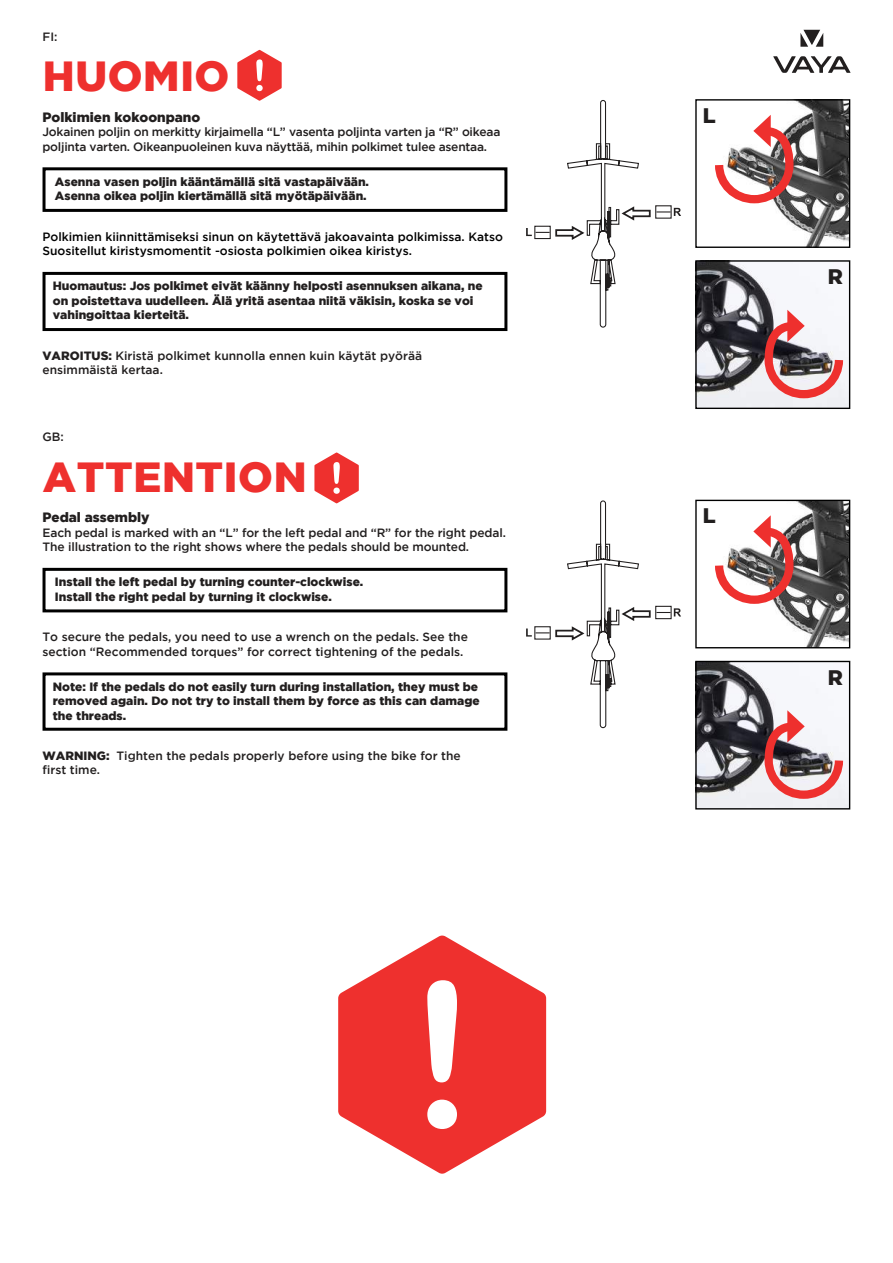
<style>
.page{position:relative;width:893px;height:1263px;background:#fff}
.page>*{position:absolute;margin:0;border:0;box-sizing:border-box;transform-origin:0 0}
.t1{font:900 42px "Gotham";letter-spacing:.015em;color:#ee302e}
.t2{font:900 21px "Gotham";color:#221f1f}
.t3{font:900 13.5px "Gotham";color:#221f1f}
.t4{font:500 12px/14.4px "Gotham";letter-spacing:-.01em;color:#221f1f}
.t5{font:900 12px/14.4px "Gotham";color:#221f1f}
.t6{font:500 12px/14.4px "Gotham";color:#000}
.s1{font-weight:900}
</style>
<div class="page">
<svg style="left:773px;top:56px;width:77px;height:17px"></svg>
<svg style="left:800px;top:30px;width:23px;height:17px"></svg>
<svg style="left:237px;top:50px;width:45px;height:51px"></svg>
<div style="left:43px;top:167px;width:464px;height:45px;border:3px solid #000"></div>
<div style="left:43px;top:272px;width:464px;height:59px;border:3px solid #000"></div>
<svg style="left:526px;top:100px;width:155px;height:228px"></svg>
<img style="left:777px;top:101px;width:71px;height:145px">
<div style="left:695px;top:99px;width:155px;height:149px;border:1px solid #000"></div>
<svg style="left:715px;top:115px;width:83px;height:92px"></svg>
<img style="left:697px;top:262px;width:151px;height:145px">
<div style="left:695px;top:260px;width:155px;height:149px;border:1px solid #000"></div>
<svg style="left:760px;top:310px;width:87px;height:92px"></svg>
<svg style="left:314px;top:452px;width:45px;height:51px"></svg>
<div style="left:43px;top:568px;width:464px;height:44px;border:3px solid #000"></div>
<div style="left:43px;top:672px;width:464px;height:59px;border:3px solid #000"></div>
<svg style="left:526px;top:500px;width:155px;height:229px"></svg>
<img style="left:778px;top:502px;width:70px;height:144px">
<div style="left:695px;top:500px;width:155px;height:148px;border:1px solid #000"></div>
<svg style="left:715px;top:515px;width:83px;height:93px"></svg>
<img style="left:697px;top:663px;width:151px;height:144px">
<div style="left:695px;top:661px;width:155px;height:148px;border:1px solid #000"></div>
<svg style="left:760px;top:710px;width:87px;height:93px"></svg>
<svg style="left:338px;top:935px;width:208px;height:239px;fill:#ee302e"></svg>
<svg style="left:427px;top:980px;width:30px;height:149px"></svg>
<p class="t4" style="left:43px;top:30px;width:17px">FI:</p>
<h1 class="t1" style="left:43px;top:54px;width:188px">HUOMIO</h1>
<p class="t3" style="left:43px;top:110px;width:159px">Polkimien kokoonpano</p>
<p class="t4" style="left:43px;top:125px;width:459px">Jokainen poljin on merkitty kirjaimella “L” vasenta poljinta varten ja “R” oikeaa poljinta varten. Oikeanpuoleinen kuva näyttää, mihin polkimet tulee asentaa.</p>
<p class="t5" style="left:55px;top:174px;width:316px">Asenna vasen poljin kääntämällä sitä vastapäivään.<br>Asenna oikea poljin kiertämällä sitä myötäpäivään.</p>
<p class="t6" style="left:43px;top:230px;width:462px">Polkimien kiinnittämiseksi sinun on käytettävä jakoavainta polkimissa. Katso<br>Suositellut kiristysmomentit -osiosta polkimien oikea kiristys.</p>
<p class="t5" style="left:53px;top:279px;width:431px">Huomautus: Jos polkimet eivät käänny helposti asennuksen aikana, ne on poistettava uudelleen. Älä yritä asentaa niitä väkisin, koska se voi vahingoittaa kierteitä.</p>
<p class="t4" style="left:43px;top:349px;width:381px"><span class="s1">VAROITUS:</span> Kiristä polkimet kunnolla ennen kuin käytät pyörää ensimmäistä kertaa.</p>
<p class="t4" style="left:43px;top:430px;width:23px">GB:</p>
<h1 class="t1" style="left:43px;top:454px;width:265px">ATTENTION</h1>
<p class="t3" style="left:43px;top:510px;width:109px">Pedal assembly</p>
<p class="t4" style="left:43px;top:525px;width:465px">Each pedal is marked with an “L” for the left pedal and “R” for the right pedal.<br>The illustration to the right shows where the pedals should be mounted.</p>
<p class="t5" style="left:55px;top:575px;width:310px">Install the left pedal by turning counter-clockwise.<br>Install the right pedal by turning it clockwise.</p>
<p class="t4" style="left:43px;top:630px;width:427px">To secure the pedals, you need to use a wrench on the pedals. See the section “Recommended torques” for correct tightening of the pedals.</p>
<p class="t5" style="left:53px;top:679px;width:428px">Note: If the pedals do not easily turn during installation, they must be removed again. Do not try to install them by force as this can damage the threads.</p>
<p class="t4" style="left:43px;top:748px;width:420px"><span class="s1">WARNING:</span> Tighten the pedals properly before using the bike for the昀椀rst time.</p>
<h2 class="t2" style="left:703px;top:104px;width:14px">L</h2>
<h2 class="t2" style="left:703px;top:504px;width:14px">L</h2>
<h2 class="t2" style="left:828px;top:266px;width:17px">R</h2>
<h2 class="t2" style="left:828px;top:666px;width:17px">R</h2>
</div>
